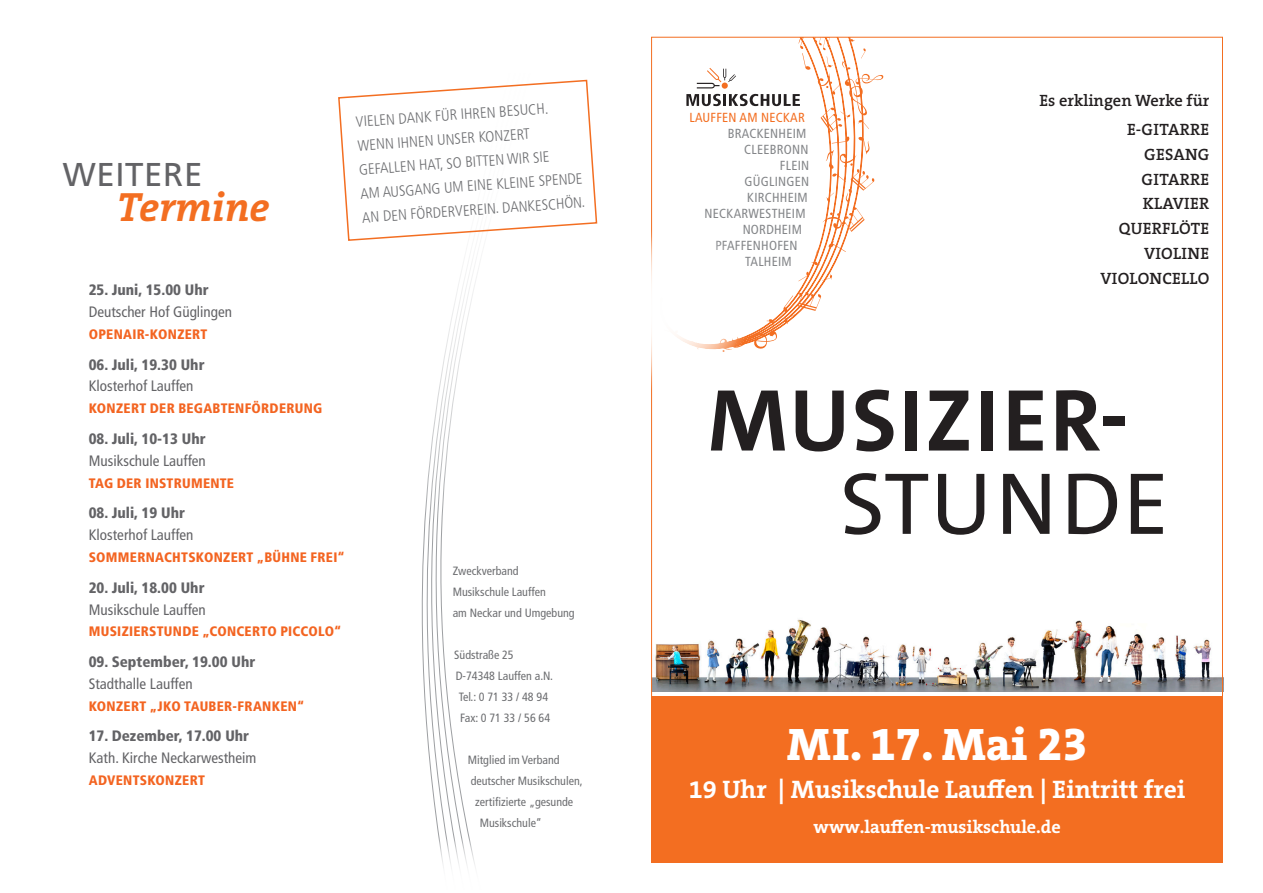
<style>
.page{position:relative;width:1263px;height:893px;background:#fff}
.page>*{position:absolute;margin:0;border:0;box-sizing:border-box;transform-origin:0 0}
.t1{font:700 88.8px/83.2px "The Sans C4 s";letter-spacing:.025em;color:#231f20}
.t2{font:800 45.9px "The Serif B W8";color:#fff}
.t3{font:italic 700 41.1px "The Serif B W7";color:#f36e21}
.t4{font:33px "Frutiger LT Std";letter-spacing:.02em;color:#636366}
.t5{font:700 25.5px "The Serif B W7";color:#fff}
.t6{font:700 18.15px "The Serif B W7";color:#fff}
.t7{font:600 16.5px/24.8px "The Serif B W6";letter-spacing:.015em;color:#231f20;text-align:right}
.t8{font:condensed 15.15px/21.9px "Frutiger LT Pro";color:#636366}
.t9{font:900 condensed 15.15px/21.9px "Frutiger LT Pro";color:#636366}
.t10{font:300 condensed 15px/24px "Frutiger LT Pro";color:#6c6d70}
.t11{font:900 condensed 13.65px "Frutiger LT Pro";letter-spacing:.02em;color:#f36421}
.t12{font:condensed 13.2px "Frutiger LT Pro";letter-spacing:.02em;color:#848689}
.t13{font:condensed 13.2px "Frutiger LT Pro";letter-spacing:.02em;color:#f36e21}
.t14{font:condensed 12px/21px "Frutiger LT Pro";color:#6c6d70}
.s1{font-weight:900}
.s2{font-weight:400}
</style>
<div class="page">
<svg style="left:421px;top:520px;width:49px;height:318px"></svg>
<svg style="left:338px;top:79px;width:260px;height:162px"></svg>
<div style="left:651px;top:696px;width:572px;height:166px;background:#f36e21"></div>
<img style="left:653px;top:619px;width:568px;height:72px">
<svg style="left:651px;top:37px;width:233px;height:353px"></svg>
<p class="t4" style="left:63px;top:155px;width:141px">WEITERE</p>
<p class="t3" style="left:117px;top:181px;width:154px">Termine</p>
<p class="t10" style="left:355px;top:110px;width:225px;rotate:-4deg">VIELEN DANK FÜR IHREN BESUCH.<br>WENN IHNEN UNSER KONZERT<br>GEFALLEN HAT, SO BITTEN WIR SIE<br>AM AUSGANG UM EINE KLEINE SPENDE<br>AN DEN FÖRDERVEREIN. DANKESCHÖN.</p>
<p class="t8" style="left:89px;top:279px;width:145px"><span class="s1">25. Juni, 15.00 Uhr<br></span>Deutscher Hof Güglingen</p>
<p class="t11" style="left:89px;top:326px;width:120px">OPENAIR-KONZERT</p>
<p class="t8" style="left:89px;top:353px;width:117px"><span class="s1">06. Juli, 19.30 Uhr<br></span>Klosterhof Lauffen</p>
<p class="t11" style="left:89px;top:400px;width:235px">KONZERT DER BEGABTENFÖRDERUNG</p>
<p class="t8" style="left:89px;top:428px;width:119px"><span class="s1">08. Juli, 10-13 Uhr<br></span>Musikschule Lauffen</p>
<p class="t11" style="left:89px;top:475px;width:147px">TAG DER INSTRUMENTE</p>
<p class="t8" style="left:89px;top:502px;width:106px"><span class="s1">08. Juli, 19 Uhr<br></span>Klosterhof Lauffen</p>
<p class="t11" style="left:89px;top:549px;width:257px">SOMMERNACHTSKONZERT „BÜHNE FREI“</p>
<p class="t8" style="left:89px;top:576px;width:119px"><span class="s1">20. Juli, 18.00 Uhr<br></span>Musikschule Lauffen</p>
<p class="t11" style="left:89px;top:623px;width:254px">MUSIZIERSTUNDE „CONCERTO PICCOLO“</p>
<p class="t9" style="left:89px;top:651px;width:168px">09. September, 19.00 Uhr<br><span class="s2">Stadthalle Lauffen</span></p>
<p class="t11" style="left:89px;top:698px;width:217px">KONZERT „JKO TAUBER-FRANKEN“</p>
<p class="t8" style="left:89px;top:725px;width:169px"><span class="s1">17. Dezember, 17.00 Uhr<br></span>Kath. Kirche Neckarwestheim</p>
<p class="t11" style="left:89px;top:772px;width:118px">ADVENTSKONZERT</p>
<p class="t14" style="left:453px;top:561px;width:123px">Zweckverband<br>Musikschule Lauffen<br>am Neckar und Umgebung</p>
<p class="t14" style="left:454px;top:645px;width:61px">Südstraße 25</p>
<p class="t14" style="left:456px;top:666px;width:99px">D-74348 Lauffen a.N.</p>
<p class="t14" style="left:459px;top:687px;width:91px">Tel.: 0 71 33 / 48 94</p>
<p class="t14" style="left:460px;top:708px;width:91px">Fax: 0 71 33 / 56 64</p>
<p class="t14" style="left:468px;top:750px;width:93px">Mitglied im Verband</p>
<p class="t14" style="left:471px;top:771px;width:113px">deutscher Musikschulen,</p>
<p class="t14" style="left:475px;top:792px;width:99px">zertifizierte „gesunde</p>
<p class="t14" style="left:480px;top:813px;width:64px">Musikschule“</p>
<p class="t13" style="left:689px;top:110px;width:117px">LAUFFEN AM NECKAR</p>
<p class="t12" style="left:728px;top:126px;width:80px">BRACKENHEIM</p>
<p class="t12" style="left:744px;top:142px;width:66px">CLEEBRONN</p>
<p class="t12" style="left:780px;top:158px;width:31px">FLEIN</p>
<p class="t12" style="left:744px;top:174px;width:66px">GÜGLINGEN</p>
<p class="t12" style="left:747px;top:190px;width:62px">KIRCHHEIM</p>
<p class="t12" style="left:705px;top:206px;width:102px">NECKARWESTHEIM</p>
<p class="t12" style="left:743px;top:222px;width:61px">NORDHEIM</p>
<p class="t12" style="left:715px;top:238px;width:84px">PFAFFENHOFEN</p>
<p class="t12" style="left:745px;top:254px;width:48px">TALHEIM</p>
<p class="t7" style="left:1039px;top:86px;width:171px;line-height:29px">Es erklingen Werke für<br>E-GITARRE</p>
<p class="t7" style="left:1100px;top:142px;width:110px">GESANG<br>GITARRE<br>KLAVIER<br>QUERFLÖTE<br>VIOLINE<br>VIOLONCELLO</p>
<p class="t1" style="left:840px;top:380px;width:330px;text-indent:-132px">MUSIZIER-<br><span class="s2">STUNDE</span></p>
<p class="t2" style="left:787px;top:713px;width:303px">MI. 17. Mai 23</p>
<p class="t5" style="left:689px;top:773px;width:498px">19 Uhr | Musikschule Lauffen | Eintritt frei</p>
<p class="t6" style="left:813px;top:814px;width:249px">www.lauffen-musikschule.de</p>
</div>
